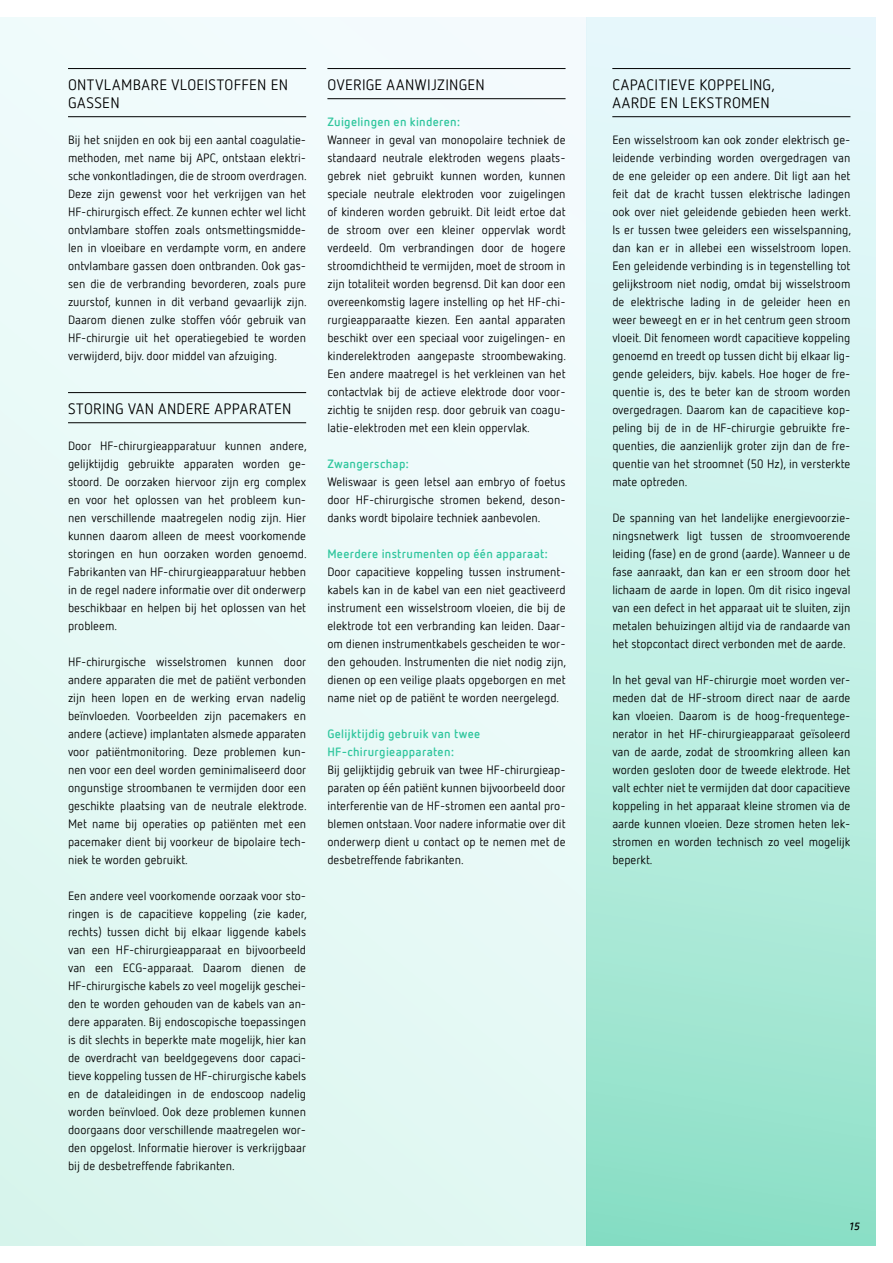
<style>
.page{position:relative;width:893px;height:1263px;background:#fff}
.page>*{position:absolute;margin:0;border:0;box-sizing:border-box;transform-origin:0 0}
.t1{font:15px/18px "Netto Offc Pro";letter-spacing:.02em;color:#000}
.t2{font:12px/18px "Netto Offc Pro";color:#000;text-align:justify}
.t3{font:700 12px/18px "Netto Offc Pro";letter-spacing:.025em;color:#31c69e}
.t4{font:italic 700 10.5px "Netto Offc Pro";color:#000}
</style>
<div class="page">
<div style="left:0;top:17px;width:587px;height:1229px;background:#e9faf8"></div>
<div style="left:587px;top:17px;width:289px;height:1229px;background:linear-gradient(to bottom,#effbff,#91e2c8)"></div>
<hr style="left:68px;top:68px;width:238px;height:1px;background:#000">
<hr style="left:68px;top:116px;width:238px;height:1px;background:#000">
<hr style="left:68px;top:392px;width:238px;height:1px;background:#000">
<hr style="left:68px;top:422px;width:238px;height:1px;background:#000">
<hr style="left:327px;top:68px;width:239px;height:1px;background:#000">
<hr style="left:327px;top:98px;width:239px;height:1px;background:#000">
<hr style="left:612px;top:68px;width:238px;height:1px;background:#000">
<hr style="left:612px;top:116px;width:238px;height:1px;background:#000">
<p class="t1" style="left:68px;top:75px;width:221px">ONTVLAMBARE VLOEISTOFFEN EN<br>GASSEN</p>
<p class="t2" style="left:68px;top:130px;width:240px">Bij het snijden en ook bij een aantal coagulatie&shy;methoden, met name bij APC, ontstaan elektri&shy;sche vonkontladingen, die de stroom overdragen.<br>Deze zijn gewenst voor het verkrijgen van het HF-chirurgisch effect. Ze kunnen echter wel licht ontvlambare stoffen zoals ontsmettingsmidde&shy;len in vloeibare en verdampte vorm, en andere ontvlambare gassen doen ontbranden. Ook gas&shy;sen die de verbranding bevorderen, zoals pure zuurstof, kunnen in dit verband gevaarlijk zijn.<br>Daarom dienen zulke stoffen vóór gebruik van HF-chirurgie uit het operatiegebied te worden verwijderd, bijv. door middel van afzuiging.</p>
<p class="t1" style="left:68px;top:399px;width:225px">STORING VAN ANDERE APPARATEN</p>
<p class="t2" style="left:68px;top:436px;width:240px">Door HF-chirurgieapparatuur kunnen andere, gelijktijdig gebruikte apparaten worden ge&shy;stoord. De oorzaken hiervoor zijn erg complex en voor het oplossen van het probleem kun&shy;nen verschillende maatregelen nodig zijn. Hier kunnen daarom alleen de meest voorkomende storingen en hun oorzaken worden genoemd.<br>Fabrikanten van HF-chirurgieapparatuur hebben in de regel nadere informatie over dit onderwerp beschikbaar en helpen bij het oplossen van het probleem.</p>
<p class="t2" style="left:68px;top:652px;width:240px">HF-chirurgische wisselstromen kunnen door andere apparaten die met de patiënt verbonden zijn heen lopen en de werking ervan nadelig beïnvloeden. Voorbeelden zijn pacemakers en andere (actieve) implantaten alsmede apparaten voor patiëntmonitoring. Deze problemen kun&shy;nen voor een deel worden geminimaliseerd door ongunstige stroombanen te vermijden door een geschikte plaatsing van de neutrale elektrode.<br>Met name bij operaties op patiënten met een pacemaker dient bij voorkeur de bipolaire tech&shy;niek te worden gebruikt.</p>
<p class="t2" style="left:68px;top:886px;width:240px">Een andere veel voorkomende oorzaak voor sto&shy;ringen is de capacitieve koppeling (zie kader, rechts) tussen dicht bij elkaar liggende kabels van een HF-chirurgieapparaat en bijvoorbeeld van een ECG-apparaat. Daarom dienen de HF-chirurgische kabels zo veel mogelijk geschei&shy;den te worden gehouden van de kabels van an&shy;dere apparaten. Bij endoscopische toepassingen is dit slechts in beperkte mate mogelijk, hier kan de overdracht van beeldgegevens door capaci&shy;tieve koppeling tussen de HF-chirurgische kabels en de dataleidingen in de endoscoop nadelig worden beïnvloed. Ook deze problemen kunnen doorgaans door verschillende maatregelen wor&shy;den opgelost. Informatie hierover is verkrijgbaar bij de desbetreffende fabrikanten.</p>
<p class="t1" style="left:327px;top:75px;width:159px">OVERIGE AANWIJZINGEN</p>
<p class="t3" style="left:327px;top:112px;width:134px">Zuigelingen en kinderen:</p>
<p class="t2" style="left:327px;top:130px;width:240px">Wanneer in geval van monopolaire techniek de standaard neutrale elektroden wegens plaats&shy;gebrek niet gebruikt kunnen worden, kunnen speciale neutrale elektroden voor zuigelingen of kinderen worden gebruikt. Dit leidt ertoe dat de stroom over een kleiner oppervlak wordt verdeeld. Om verbrandingen door de hogere stroomdichtheid te vermijden, moet de stroom in zijn totaliteit worden begrensd. Dit kan door een overeenkomstig lagere instelling op het HF-chi&shy;rurgieapparaatte kiezen. Een aantal apparaten beschikt over een speciaal voor zuigelingen- en kinderelektroden aangepaste stroombewaking.<br>Een andere maatregel is het verkleinen van het contactvlak bij de actieve elektrode door voor&shy;zichtig te snijden resp. door gebruik van coagu&shy;latie-elektroden met een klein oppervlak.</p>
<p class="t3" style="left:327px;top:454px;width:83px">Zwangerschap:</p>
<p class="t2" style="left:327px;top:472px;width:240px">Weliswaar is geen letsel aan embryo of foetus door HF-chirurgische stromen bekend, deson&shy;danks wordt bipolaire techniek aanbevolen.</p>
<p class="t3" style="left:327px;top:544px;width:222px">Meerdere instrumenten op één apparaat:</p>
<p class="t2" style="left:327px;top:562px;width:240px">Door capacitieve koppeling tussen instrument&shy;kabels kan in de kabel van een niet geactiveerd instrument een wisselstroom vloeien, die bij de elektrode tot een verbranding kan leiden. Daar&shy;om dienen instrumentkabels gescheiden te wor&shy;den gehouden. Instrumenten die niet nodig zijn, dienen op een veilige plaats opgeborgen en met name niet op de patiënt te worden neergelegd.</p>
<p class="t3" style="left:327px;top:724px;width:154px">Gelijktijdig gebruik van twee<br>HF-chirurgieapparaten:</p>
<p class="t2" style="left:327px;top:760px;width:240px">Bij gelijktijdig gebruik van twee HF-chirurgieap&shy;paraten op één patiënt kunnen bijvoorbeeld door interferentie van de HF-stromen een aantal pro&shy;blemen ontstaan. Voor nadere informatie over dit onderwerp dient u contact op te nemen met de desbetreffende fabrikanten.</p>
<p class="t1" style="left:612px;top:75px;width:164px">CAPACITIEVE KOPPELING,<br>AARDE EN LEKSTROMEN</p>
<p class="t2" style="left:612px;top:130px;width:240px">Een wisselstroom kan ook zonder elektrisch ge&shy;leidende verbinding worden overgedragen van de ene geleider op een andere. Dit ligt aan het feit dat de kracht tussen elektrische ladingen ook over niet geleidende gebieden heen werkt.<br>Is er tussen twee geleiders een wisselspanning, dan kan er in allebei een wisselstroom lopen.<br>Een geleidende verbinding is in tegenstelling tot gelijkstroom niet nodig, omdat bij wisselstroom de elektrische lading in de geleider heen en weer beweegt en er in het centrum geen stroom vloeit. Dit fenomeen wordt capacitieve koppeling genoemd en treedt op tussen dicht bij elkaar lig&shy;gende geleiders, bijv. kabels. Hoe hoger de fre&shy;quentie is, des te beter kan de stroom worden overgedragen. Daarom kan de capacitieve kop&shy;peling bij de in de HF-chirurgie gebruikte fre&shy;quenties, die aanzienlijk groter zijn dan de fre&shy;quentie van het stroomnet (50 Hz), in versterkte mate optreden.</p>
<p class="t2" style="left:612px;top:508px;width:240px">De spanning van het landelijke energievoorzie&shy;ningsnetwerk ligt tussen de stroomvoerende leiding (fase) en de grond (aarde). Wanneer u de fase aanraakt, dan kan er een stroom door het lichaam de aarde in lopen. Om dit risico ingeval van een defect in het apparaat uit te sluiten, zijn metalen behuizingen altijd via de randaarde van het stopcontact direct verbonden met de aarde.</p>
<p class="t2" style="left:612px;top:670px;width:240px">In het geval van HF-chirurgie moet worden ver&shy;meden dat de HF-stroom direct naar de aarde kan vloeien. Daarom is de hoog-frequentege&shy;nerator in het HF-chirurgieapparaat geïsoleerd van de aarde, zodat de stroomkring alleen kan worden gesloten door de tweede elektrode. Het valt echter niet te vermijden dat door capacitieve koppeling in het apparaat kleine stromen via de aarde kunnen vloeien. Deze stromen heten lek&shy;stromen en worden technisch zo veel mogelijk beperkt.</p>
<p class="t4" style="left:849px;top:1219px;width:13px">15</p>
</div>
